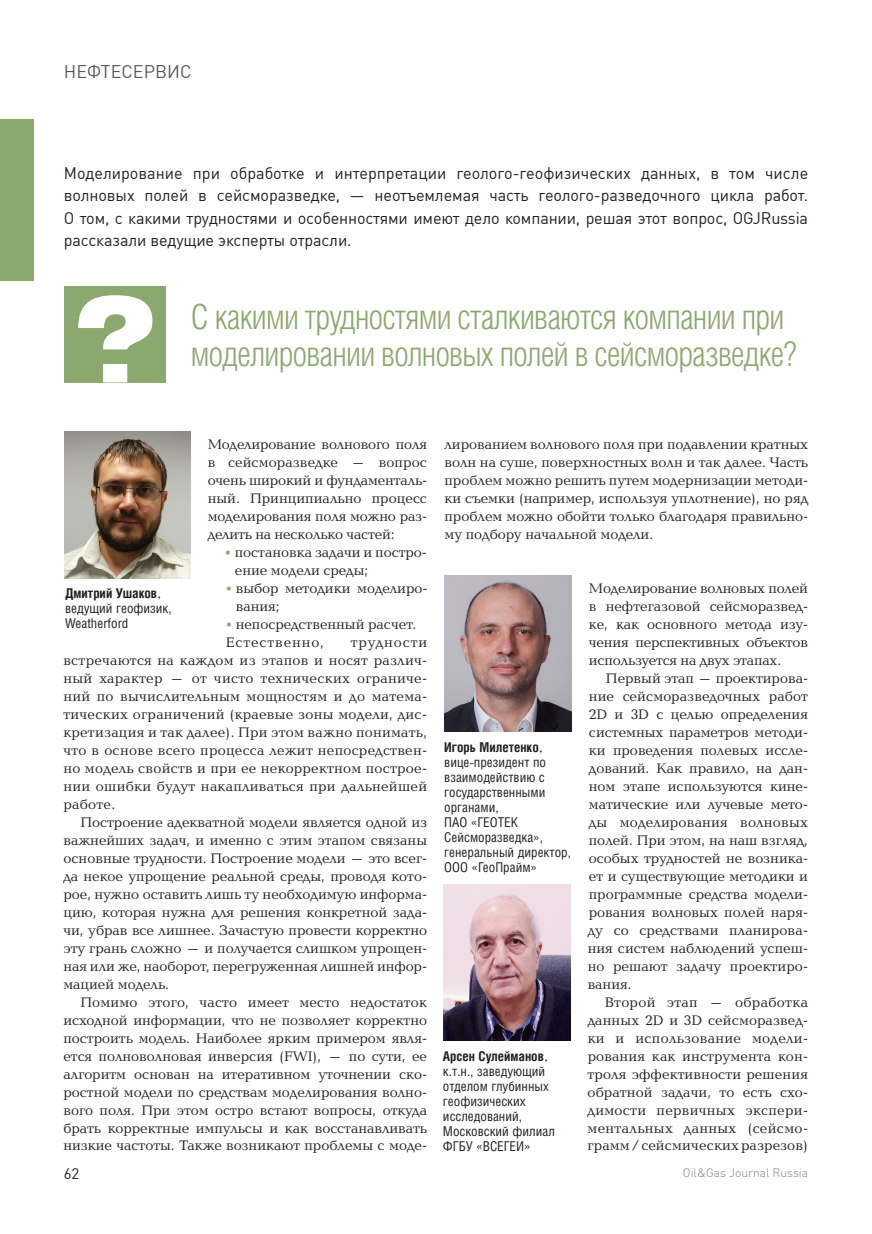
<style>
.page{position:relative;width:872px;height:1234px;background:#fff}
.page>*{position:absolute;margin:0;border:0;box-sizing:border-box;transform-origin:0 0}
.Заголовок{font:300 34.5px/37.5px "Helios Cond";letter-spacing:-.02em;color:#8ba96f}
.t1{font:18px "DIN Cyr";color:#57585a}
.Подводка{font:16.5px/22.5px "DIN Cyr";letter-spacing:-.01em;color:#231f20;text-align:justify}
.t2{font:15px "DIN Cyr";color:#231f20}
.Текст{font:14.25px/18px "Baltica";color:#231f20;text-align:justify}
.Текст-2{font:14.25px "Baltica";letter-spacing:.065em;color:#231f20}
.Автор{font:13.5px/15px "Helios Cond";color:#231f20}
.t3{font:300 12px "DIN Cyr";color:#808285}
.s1{font-family:"PT Sans";color:#8ba96f}
.s2{font-weight:700}
.s3{font-family:"Bookman C";font-weight:300;font-style:italic}
</style>
<div class="page">
<div style="left:0;top:119px;width:34px;height:162px;background:#8ba96f"></div>
<div style="left:64px;top:286px;width:102px;height:96px;background:#8ba96f"></div>
<svg style="left:78px;top:295px;width:74px;height:87px"></svg>
<img style="left:64px;top:431px;width:127px;height:148px">
<img style="left:444px;top:575px;width:128px;height:156px">
<img style="left:443px;top:884px;width:127px;height:155px">
<p class="t1" style="left:64px;top:61px;width:129px">НЕФТЕСЕРВИС</p>
<p class="Подводка" style="left:64px;top:162px;width:746px">Моделирование при обработке и интерпретации геолого-геофизических данных, в том числе волновых полей в сейсморазведке, — неотъемлемая часть геолого-разведочного цикла работ.<br>О том, с какими трудностями и особенностями имеют дело компании, решая этот вопрос, OGJRussia рассказали ведущие эксперты отрасли.</p>
<p class="Заголовок" style="left:191px;top:297px;width:607px">С какими трудностями сталкиваются компании при моделировании волновых полей в сейсморазведке?</p>
<p class="Текст" style="left:208px;top:436px;width:221px">Моделирование волнового поля в сейсморазведке – вопрос очень широкий и фундаменталь&shy;ный. Принципиально процесс моделирования поля можно раз&shy;делить на несколько частей:</p>
<p class="Текст" style="left:235px;top:543px;width:194px;text-indent:-10px"><span class="s1">•</span> постановка задачи и постро&shy;ение модели среды;</p>
<p class="Текст" style="left:236px;top:579px;width:193px;text-indent:-10px"><span class="s1">•</span> выбор методики моделиро&shy;вания;</p>
<p class="Текст" style="left:226px;top:615px;width:192px"><span class="s1">•</span> непосредственный расчет.</p>
<p class="Текст-2" style="left:226px;top:633px;width:100px">Естественно,</p>
<p class="Автор" style="left:65px;top:585px;width:108px"><span class="s2">Дмитрий Ушаков</span><span class="s3">, </span>ведущий геофизик,<br>Weatherford</p>
<p class="Текст" style="left:63px;top:633px;width:365px;text-indent:287px">трудности встречаются на каждом из этапов и носят различ&shy;ный характер – от чисто технических ограниче&shy;ний по вычислительным мощностям и до матема&shy;тических ограничений (краевые зоны модели, дис&shy;кретизация и так далее). При этом важно понимать, что в основе всего процесса лежит непосредствен&shy;но модель свойств и при ее некорректном построе&shy;нии ошибки будут накапливаться при дальнейшей работе.</p>
<p class="Текст" style="left:63px;top:813px;width:365px;text-indent:17px">Построение адекватной модели является одной из важнейших задач, и именно с этим этапом связаны основные трудности. Построение модели – это всег&shy;да некое упрощение реальной среды, проводя кото&shy;рое, нужно оставить лишь ту необходимую информа&shy;цию, которая нужна для решения конкретной зада&shy;чи, убрав все лишнее. Зачастую провести корректно эту грань сложно – и получается слишком упрощен&shy;ная или же, наоборот, перегруженная лишней инфор&shy;мацией модель.</p>
<p class="Текст" style="left:63px;top:992px;width:365px;text-indent:17px">Помимо этого, часто имеет место недостаток исходной информации, что не позволяет корректно построить модель. Наиболее ярким примером явля&shy;ется полноволновая инверсия (FWI), – по сути, ее алгоритм основан на итеративном уточнении ско&shy;ростной модели по средствам моделирования волно&shy;вого поля. При этом остро встают вопросы, откуда брать корректные импульсы и как восстанавливать низкие частоты. Также возникают проблемы с моде-</p>
<p class="Текст" style="left:444px;top:436px;width:365px">лированием волнового поля при подавлении кратных волн на суше, поверхностных волн и так далее. Часть проблем можно решить путем модернизации методи&shy;ки съемки (например, используя уплотнение), но ряд проблем можно обойти только благодаря правильно&shy;му подбору начальной модели.</p>
<p class="Автор" style="left:444px;top:739px;width:128px"><span class="s2">Игорь Милетенко</span><span class="s3">, </span>вице-президент по взаимодействию с государственными органами,<br>ПАО «ГЕОТЕК<br>Сейсморазведка», генеральный директор,<br>ООО «ГеоПрайм»</p>
<p class="Автор" style="left:443px;top:1047px;width:113px"><span class="s2">Арсен Сулейманов</span><span class="s3">, </span>к.т.н., заведующий отделом глубинных геофизических исследований,<br>Московский филиал<br>ФГБУ «ВСЕГЕИ»</p>
<p class="Текст" style="left:589px;top:579px;width:220px">Моделирование волновых полей в нефтегазовой сейсморазвед&shy;ке, как основного метода изу&shy;чения перспективных объектов используется на двух этапах.</p>
<p class="Текст" style="left:587px;top:669px;width:222px;text-indent:18px">Первый этап – проектирова&shy;ние сейсморазведочных работ 2D и 3D с целью определения системных параметров методи&shy;ки проведения полевых иссле&shy;дований. Как правило, на дан&shy;ном этапе используются кине&shy;матические или лучевые мето&shy;ды моделирования волновых полей. При этом, на наш взгляд, особых трудностей не возника&shy;ет и существующие методики и программные средства модели&shy;рования волновых полей наря&shy;ду со средствами планирова&shy;ния систем наблюдений успеш&shy;но решают задачу проектиро&shy;вания.</p>
<p class="Текст" style="left:587px;top:992px;width:222px;text-indent:17px">Второй этап – обработка данных 2D и 3D сейсморазвед&shy;ки и использование модели&shy;рования как инструмента кон&shy;троля эффективности решения обратной задачи, то есть схо&shy;димости первичных экспери&shy;ментальных данных (сейсмо&shy;грамм/ сейсмических разрезов)</p>
<p class="t2" style="left:64px;top:1164px;width:17px">62</p>
<p class="t3" style="left:683px;top:1165px;width:127px">Oil&amp;Gas Journal Russia</p>
</div>
